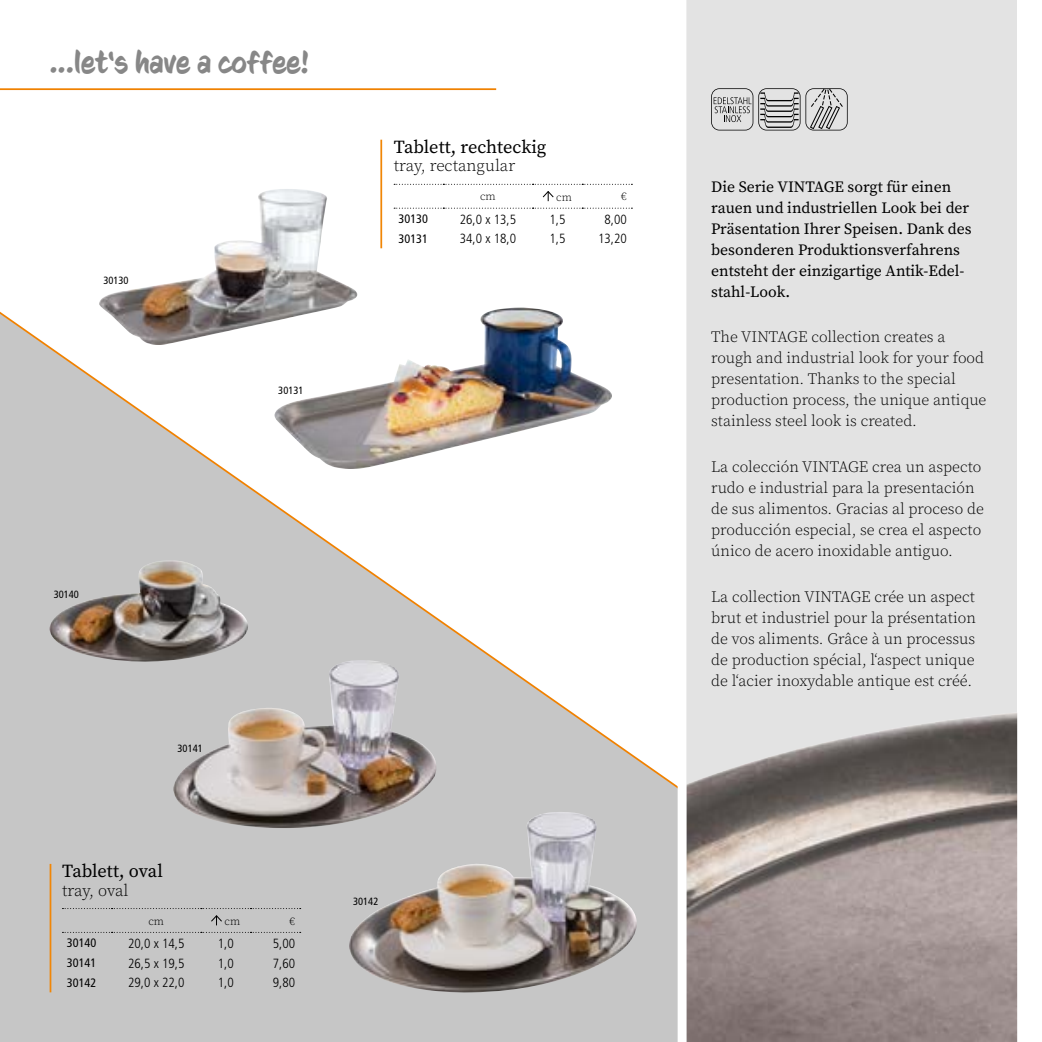
<style>
.page{position:relative;width:1042px;height:1042px;background:#fff}
.page>*{position:absolute;margin:0;border:0;box-sizing:border-box;transform-origin:0 0}
.t1{font:29.75px "CC Sign Language";color:#878787}
.t2{font:18.38px "Source Serif Pro";color:#000}
.t3{font:300 16.62px "Source Serif Pro";color:#000}
.t4{font:300 15.75px/21px "Source Serif Pro";color:#000}
.t5{font:15.75px/21px "Source Serif Pro";color:#000}
.t6{font:300 condensed 13.3px "Frutiger LT Std";color:#000}
.t7{font:condensed 12.25px "Frutiger LT Std";color:#000}
.t8{font:300 11.38px "Source Serif Pro";color:#000}
.t9{font:condensed 10.5px "Frutiger LT Std";color:#000}
</style>
<div class="page">
<div style="left:0;top:793px;width:677px;height:249px;background:#c6c6c6"></div>
<svg style="left:0;top:293px;width:677px;height:500px"></svg>
<hr style="left:0;top:88px;width:496px;height:2px;background:#f08100">
<img style="left:99px;top:189px;width:258px;height:156px">
<img style="left:274px;top:308px;width:338px;height:161px">
<div style="left:686px;top:0;width:331px;height:1042px;background:#e3e3e3"></div>
<img style="left:686px;top:712px;width:331px;height:330px">
<svg style="left:394px;top:184px;width:238px;height:1px"></svg>
<svg style="left:394px;top:208px;width:238px;height:1px"></svg>
<svg style="left:542px;top:191px;width:12px;height:10px"></svg>
<hr style="left:380px;top:140px;width:2px;height:108px;background:#f18606">
<svg style="left:62px;top:908px;width:239px;height:1px"></svg>
<svg style="left:62px;top:932px;width:239px;height:1px"></svg>
<svg style="left:211px;top:915px;width:11px;height:10px"></svg>
<hr style="left:50px;top:864px;width:1px;height:128px;background:#f18606">
<img style="left:50px;top:560px;width:198px;height:103px">
<img style="left:173px;top:660px;width:263px;height:170px">
<img style="left:347px;top:812px;width:290px;height:181px">
<svg style="left:711px;top:88px;width:136px;height:42px"></svg>
<h1 class="t1" style="left:50px;top:47px;width:262px">...let‘s have a coffee!</h1>
<p class="t9" style="left:103px;top:274px;width:27px">30130</p>
<p class="t9" style="left:278px;top:384px;width:27px">30131</p>
<p class="t2" style="left:394px;top:135px;width:154px">Tablett, rechteckig</p>
<p class="t3" style="left:394px;top:155px;width:123px">tray, rectangular</p>
<p class="t8" style="left:480px;top:189px;width:17px">cm</p>
<p class="t8" style="left:556px;top:190px;width:17px">cm</p>
<p class="t8" style="left:621px;top:189px;width:7px">€</p>
<p class="t7" style="left:399px;top:212px;width:31px">30130</p>
<p class="t6" style="left:460px;top:211px;width:58px">26,0 x 13,5</p>
<p class="t6" style="left:549px;top:211px;width:17px">1,5</p>
<p class="t6" style="left:604px;top:211px;width:24px">8,00</p>
<p class="t7" style="left:399px;top:232px;width:31px">30131</p>
<p class="t6" style="left:460px;top:231px;width:58px">34,0 x 18,0</p>
<p class="t6" style="left:549px;top:231px;width:17px">1,5</p>
<p class="t6" style="left:598px;top:231px;width:30px">13,20</p>
<p class="t9" style="left:54px;top:589px;width:27px">30140</p>
<p class="t9" style="left:178px;top:742px;width:27px">30141</p>
<p class="t2" style="left:62px;top:859px;width:102px">Tablett, oval</p>
<p class="t3" style="left:62px;top:879px;width:68px">tray, oval</p>
<p class="t8" style="left:148px;top:913px;width:17px">cm</p>
<p class="t8" style="left:224px;top:914px;width:17px">cm</p>
<p class="t8" style="left:290px;top:913px;width:7px">€</p>
<p class="t7" style="left:67px;top:936px;width:31px">30140</p>
<p class="t6" style="left:128px;top:935px;width:58px">20,0 x 14,5</p>
<p class="t6" style="left:218px;top:935px;width:17px">1,0</p>
<p class="t6" style="left:273px;top:935px;width:24px">5,00</p>
<p class="t7" style="left:67px;top:956px;width:31px">30141</p>
<p class="t6" style="left:128px;top:955px;width:58px">26,5 x 19,5</p>
<p class="t6" style="left:218px;top:955px;width:17px">1,0</p>
<p class="t6" style="left:273px;top:955px;width:24px">7,60</p>
<p class="t7" style="left:67px;top:975px;width:31px">30142</p>
<p class="t6" style="left:128px;top:975px;width:58px">29,0 x 22,0</p>
<p class="t6" style="left:218px;top:975px;width:17px">1,0</p>
<p class="t6" style="left:273px;top:975px;width:24px">9,80</p>
<p class="t9" style="left:353px;top:895px;width:27px">30142</p>
<p class="t5" style="left:711px;top:176px;width:262px">Die Serie VINTAGE sorgt für einen rauen und industriellen Look bei der<br>Präsentation Ihrer Speisen. Dank des besonderen Produktionsverfahrens entsteht der einzigartige Antik-Edel&shy;stahl-Look.</p>
<p class="t4" style="left:711px;top:327px;width:277px">The VINTAGE collection creates a rough and industrial look for your food presentation. Thanks to the special production process, the unique antique stainless steel look is created.</p>
<p class="t4" style="left:711px;top:457px;width:274px">La colección VINTAGE crea un aspecto rudo e industrial para la presentación de sus alimentos. Gracias al proceso de producción especial, se crea el aspecto único de acero inoxidable antiguo.</p>
<p class="t4" style="left:711px;top:586px;width:266px;text-align:justify">La collection VINTAGE crée un aspect brut et industriel pour la présentation de vos aliments. Grâce à un processus de production spécial, l‘aspect unique de l‘acier inoxydable antique est créé.</p>
</div>
